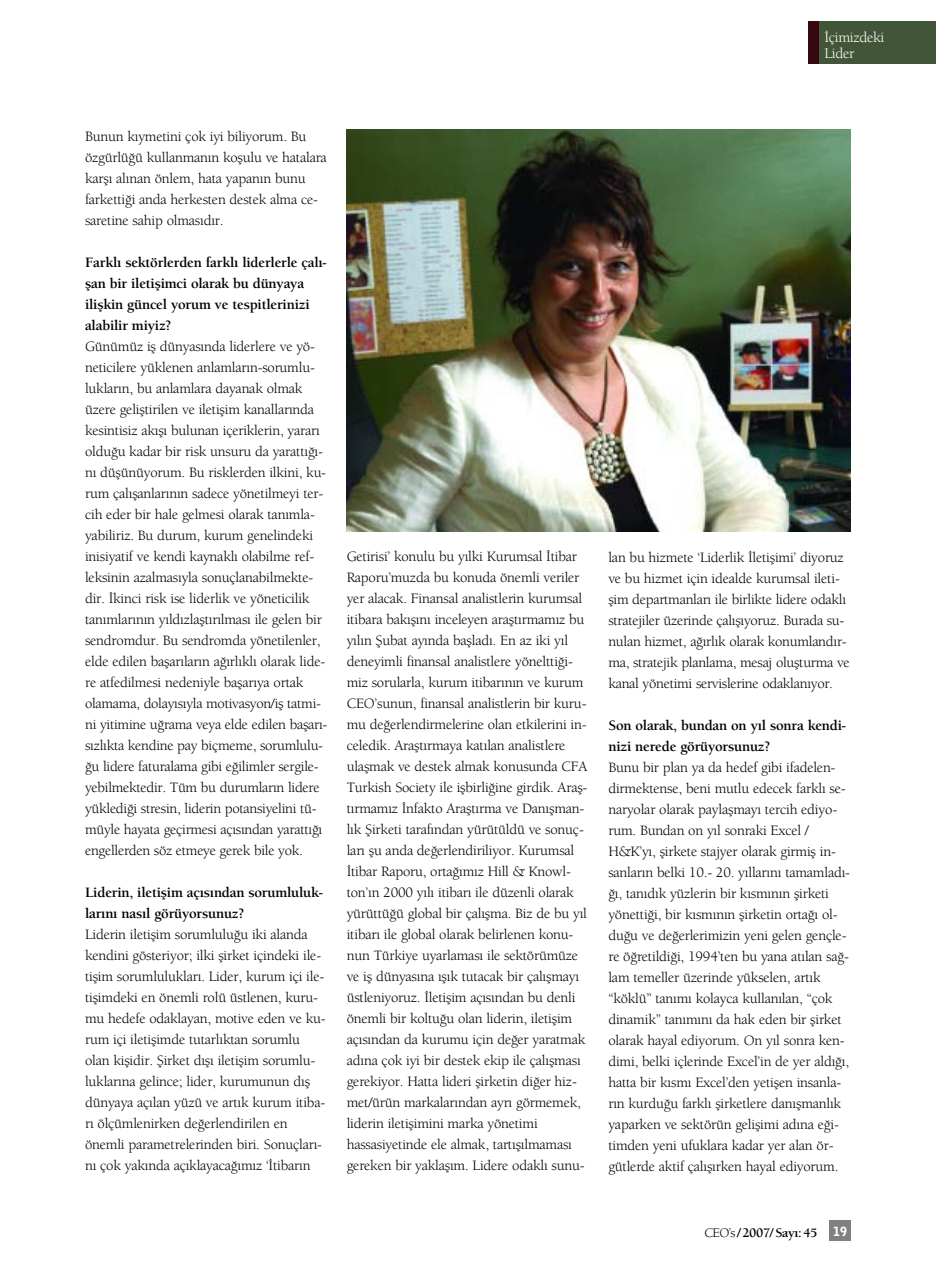
<style>
.page{position:relative;width:936px;height:1276px;background:#fff}
.page>*{position:absolute;margin:0;border:0;box-sizing:border-box;transform-origin:0 0}
.t1{font:15px/15px "Berkeley T Book";letter-spacing:-.025em;color:#fff}
.t2{font:14.7px/21px "Berkeley T Book";letter-spacing:-.015em;color:#000}
.t3{font:14.7px/21px "Berkeley T Bold";letter-spacing:-.015em;color:#000}
.t4{font:13.5px "Berkeley T Bold";letter-spacing:-.025em;color:#000}
.t5{font:12.6px "Bell Gothic BT Black Ti";color:#fff}
.s1{font-family:"Berkeley T Book"}
</style>
<div class="page">
<div style="left:829px;top:1220px;width:21px;height:21px;background:#808080"></div>
<img style="left:347px;top:130px;width:503px;height:402px">
<div style="left:808px;top:21px;width:127px;height:43px;background:#435537"></div>
<div style="left:808px;top:21px;width:10px;height:43px;background:#36080f"></div>
<p class="t1" style="left:824px;top:29px;width:61px">‹çimizdeki<br>Lider</p>
<p class="t2" style="left:85px;top:125px;width:243px">Bunun k›ymetini çok iyi biliyorum. Bu özgürlü¤ü kullanman›n koflulu ve hatalara karfl› al›nan önlem, hata yapan›n bunu farketti¤i anda herkesten destek alma ce&shy;saretine sahip olmas›d›r.</p>
<p class="t3" style="left:85px;top:251px;width:243px">Farkl› sektörlerden farkl› liderlerle çal›- flan bir iletiflimci olarak bu dünyaya iliflkin güncel yorum ve tespitlerinizi alabilir miyiz?</p>
<p class="t2" style="left:85px;top:335px;width:244px">Günümüz ifl dünyas›nda liderlere ve yö&shy;neticilere yüklenen anlamlar›n-sorumlu&shy;luklar›n, bu anlamlara dayanak olmak üzere gelifltirilen ve iletiflim kanallar›nda kesintisiz ak›fl› bulunan içeriklerin, yarar› oldu¤u kadar bir risk unsuru da yaratt›¤›- n› düflünüyorum. Bu risklerden ilkini, ku&shy;rum çal›flanlar›n›n sadece yönetilmeyi ter&shy;cih eder bir hale gelmesi olarak tan›mla&shy;yabiliriz. Bu durum, kurum genelindeki inisiyatif ve kendi kaynakl› olabilme ref&shy;leksinin azalmas›yla sonuçlanabilmekte&shy;dir. ‹kinci risk ise liderlik ve yöneticilik tan›mlar›n›n y›ld›zlaflt›r›lmas› ile gelen bir sendromdur. Bu sendromda yönetilenler, elde edilen baflar›lar›n a¤›rl›kl› olarak lide&shy;re atfedilmesi nedeniyle baflar›ya ortak olamama, dolay›s›yla motivasyon/ifl tatmi&shy;ni yitimine u¤rama veya elde edilen baflar›- s›zl›kta kendine pay biçmeme, sorumlulu-¤u lidere faturalama gibi e¤ilimler sergile&shy;yebilmektedir. Tüm bu durumlar›n lidere yükledi¤i stresin, liderin potansiyelini tü&shy;müyle hayata geçirmesi aç›s›ndan yaratt›¤› engellerden söz etmeye gerek bile yok.</p>
<p class="t3" style="left:85px;top:881px;width:239px">Liderin, iletiflim aç›s›ndan sorumluluk&shy;lar›n› nas›l görüyorsunuz?</p>
<p class="t2" style="left:85px;top:923px;width:242px">Liderin iletiflim sorumlulu¤u iki alanda kendini gösteriyor; ilki flirket içindeki ile&shy;tiflim sorumluluklar›. Lider, kurum içi ile&shy;tiflimdeki en önemli rolü üstlenen, kuru&shy;mu hedefe odaklayan, motive eden ve ku&shy;rum içi iletiflimde tutarl›ktan sorumlu olan kiflidir. fiirket d›fl› iletiflim sorumlu&shy;luklar›na gelince; lider, kurumunun d›fl dünyaya aç›lan yüzü ve art›k kurum itiba&shy;r› ölçümlenirken de¤erlendirilen en önemli parametrelerinden biri. Sonuçlar›- n› çok yak›nda aç›klayaca¤›m›z ‘‹tibar›n</p>
<p class="t2" style="left:347px;top:544px;width:242px">Getirisi’ konulu bu y›lki Kurumsal ‹tibar Raporu’muzda bu konuda önemli veriler yer alacak. Finansal analistlerin kurumsal itibara bak›fl›n› inceleyen araflt›rmam›z bu y›l›n fiubat ay›nda bafllad›. En az iki y›l deneyimli finansal analistlere yöneltti¤i&shy;miz sorularla, kurum itibar›n›n ve kurum CEO’sunun, finansal analistlerin bir kuru&shy;mu de¤erlendirmelerine olan etkilerini in&shy;celedik. Araflt›rmaya kat›lan analistlere ulaflmak ve destek almak konusunda CFA Turkish Society ile iflbirli¤ine girdik. Arafl&shy;t›rmam›z ‹nfakto Araflt›rma ve Dan›flman&shy;l›k fiirketi taraf›ndan yürütüldü ve sonuç&shy;lar› flu anda de¤erlendiriliyor. Kurumsal ‹tibar Raporu, orta¤›m›z Hill &amp; Knowl&shy;ton’›n 2000 y›l› itibar› ile düzenli olarak yürüttü¤ü global bir çal›flma. Biz de bu y›l itibar› ile global olarak belirlenen konu&shy;nun Türkiye uyarlamas› ile sektörümüze ve ifl dünyas›na ›fl›k tutacak bir çal›flmay› üstleniyoruz. ‹letiflim aç›s›ndan bu denli önemli bir koltu¤u olan liderin, iletiflim aç›s›ndan da kurumu için de¤er yaratmak ad›na çok iyi bir destek ekip ile çal›flmas› gerekiyor. Hatta lideri flirketin di¤er hiz&shy;met/ürün markalar›ndan ayr› görmemek, liderin iletiflimini marka yönetimi hassasiyetinde ele almak, tart›fl›lmamas› gereken bir yaklafl›m. Lidere odakl› sunu-</p>
<p class="t2" style="left:608px;top:545px;width:243px">lan bu hizmete ‘Liderlik ‹letiflimi’ diyoruz ve bu hizmet için idealde kurumsal ileti&shy;flim departmanlar› ile birlikte lidere odakl› stratejiler üzerinde çal›fl›yoruz. Burada su&shy;nulan hizmet, a¤›rl›k olarak konumland›r&shy;ma, stratejik planlama, mesaj oluflturma ve kanal yönetimi servislerine odaklan›yor.</p>
<p class="t3" style="left:608px;top:713px;width:239px">Son olarak, bundan on y›l sonra kendi&shy;nizi nerede görüyorsunuz?</p>
<p class="t2" style="left:608px;top:755px;width:243px">Bunu bir plan ya da hedef gibi ifadelen&shy;dirmektense, beni mutlu edecek farkl› se&shy;naryolar olarak paylaflmay› tercih ediyo&shy;rum. Bundan on y›l sonraki Excel / H&amp;K’y›, flirkete stajyer olarak girmifl in&shy;sanlar›n belki 10.- 20. y›llar›n› tamamlad›- ¤›, tan›d›k yüzlerin bir k›sm›n›n flirketi yönetti¤i, bir k›sm›n›n flirketin orta¤› ol&shy;du¤u ve de¤erlerimizin yeni gelen gençle&shy;re ö¤retildi¤i, 1994’ten bu yana at›lan sa¤- lam temeller üzerinde yükselen, art›k “köklü” tan›m› kolayca kullan›lan, “çok dinamik” tan›m›n› da hak eden bir flirket olarak hayal ediyorum. On y›l sonra ken&shy;dimi, belki içlerinde Excel’in de yer ald›¤›, hatta bir k›sm› Excel’den yetiflen insanla&shy;r›n kurdu¤u farkl› flirketlere dan›flmanl›k yaparken ve sektörün geliflimi ad›na e¤i&shy;timden yeni ufuklara kadar yer alan ör&shy;gütlerde aktif çal›fl›rken hayal ediyorum.</p>
<p class="t4" style="left:704px;top:1222px;width:115px"><span class="s1">CEO’s</span>/2007/Say›:45</p>
<p class="t5" style="left:833px;top:1223px;width:16px">19</p>
</div>
